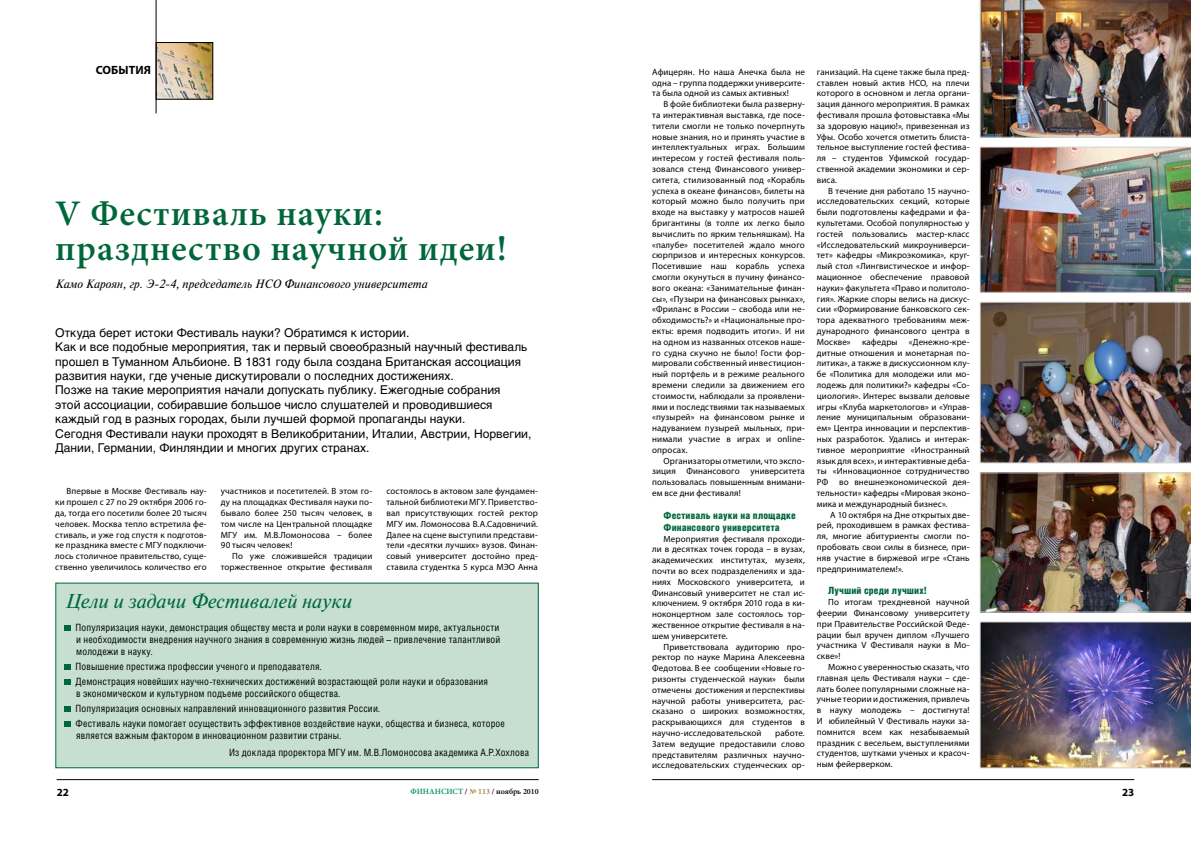
<style>
.page{position:relative;width:1191px;height:842px;background:#fff}
.page>*{position:absolute;margin:0;border:0;box-sizing:border-box;transform-origin:0 0}
.t1{font:600 36px/35px "Minion Pro";letter-spacing:.025em;color:#00673b}
.t2{font:italic 20px "Newton C";color:#00673b}
.t3{font:12px/14.4px "Helios";color:#000}
.t4{font:italic 12px "Newton C";color:#000}
.t5{font:700 12px "Myriad Pro";letter-spacing:.005em;color:#000}
.t6{font:700 11px "Myriad Pro";color:#000}
.t7{font:10px/14.8px "Helios Cond";letter-spacing:.015em;color:#000}
.t8{font:900 10px/12px "Helios Cond";letter-spacing:.01em;color:#00673b}
.t9{font:9px/10.8px "Myriad Pro";letter-spacing:.01em;color:#000;text-align:justify}
.t10{font:600 8px "Minion Pro";color:#000}
.s1{color:#009055}
.s2{color:#967f35}
</style>
<div class="page">
<hr style="left:57px;top:779px;width:482px;height:1px;background:#000">
<hr style="left:652px;top:779px;width:482px;height:1px;background:#000">
<img style="left:158px;top:44px;width:53px;height:53px">
<div style="left:156px;top:42px;width:57px;height:57px;border:1px solid #000"></div>
<hr style="left:156px;top:0;width:1px;height:113px;background:#000">
<div style="left:56px;top:583px;width:482px;height:185px;background:#c6dfd1"></div>
<svg style="left:65px;top:625px;width:6px;height:6px"></svg>
<svg style="left:65px;top:664px;width:6px;height:6px"></svg>
<svg style="left:65px;top:679px;width:6px;height:6px"></svg>
<svg style="left:65px;top:706px;width:6px;height:6px"></svg>
<svg style="left:65px;top:721px;width:6px;height:5px"></svg>
<div style="left:55px;top:583px;width:484px;height:185px;border:1px solid #00673b"></div>
<img style="left:980px;top:622px;width:211px;height:146px">
<img style="left:980px;top:0;width:211px;height:137px">
<img style="left:980px;top:147px;width:211px;height:145px">
<img style="left:980px;top:473px;width:211px;height:139px">
<img style="left:980px;top:302px;width:211px;height:161px">
<h3 class="t5" style="left:96px;top:62px;width:57px">СОБЫТИЯ</h3>
<h1 class="t1" style="left:55px;top:195px;width:453px">V Фестиваль науки: празднество научной идеи!</h1>
<h3 class="t4" style="left:55px;top:278px;width:374px">Камо Кароян, гр. Э-2-4, председатель НСО Финансового университета</h3>
<p class="t3" style="left:55px;top:325px;width:478px">Откуда берет истоки Фестиваль науки? Обратимся к истории.<br>Как и все подобные мероприятия, так и первый своеобразный научный фестиваль прошел в Туманном Альбионе. В 1831 году была создана Британская ассоциация развития науки, где ученые дискутировали о последних достижениях.<br>Позже на такие мероприятия начали допускать публику. Ежегодные собрания<br>этой ассоциации, собиравшие большое число слушателей и проводившиеся каждый год в разных городах, были лучшей формой пропаганды науки.<br>Сегодня Фестивали науки проходят в Великобритании, Италии, Австрии, Норвегии, Дании, Германии, Финляндии и многих других странах.</p>
<p class="t9" style="left:55px;top:486px;width:153px;text-indent:11px">Впервые в Москве Фестиваль нау&shy;ки прошел с 27 по 29 октября 2006 го&shy;да, тогда его посетили более 20 тысяч человек. Москва тепло встретила фе&shy;стиваль, и уже год спустя к подготов&shy;ке праздника вместе с МГУ подключи&shy;лось столичное правительство, суще&shy;ственно увеличилось количество его</p>
<p class="t9" style="left:221px;top:486px;width:153px">участников и посетителей. В этом го&shy;ду на площадках Фестиваля науки по&shy;бывало более 250 тысяч человек, в том числе на Центральной площадке МГУ им. М.В.Ломоносова – более 90 тысяч человек!</p>
<p class="t9" style="left:221px;top:551px;width:153px;text-align:right">По уже сложившейся традиции торжественное открытие фестиваля</p>
<p class="t9" style="left:386px;top:486px;width:153px">состоялось в актовом зале фундамен&shy;тальной библиотеки МГУ. Приветство&shy;вал присутствующих гостей ректор МГУ им. Ломоносова В.А.Садовничий.<br>Далее на сцене выступили представи&shy;тели «десятки лучших» вузов. Финан&shy;совый университет достойно пред&shy;ставила студентка 5 курса МЭО Анна</p>
<h2 class="t2" style="left:65px;top:590px;width:288px">Цели и задачи Фестивалей науки</h2>
<p class="t7" style="left:76px;top:621px;width:426px;line-height:12px;text-align:justify">Популяризация науки, демонстрация обществу места и роли науки в современном мире, актуальности и необходимости внедрения научного знания в современную жизнь людей – привлечение талантливой молодежи в науку.</p>
<p class="t7" style="left:76px;top:659px;width:414px">Повышение престижа профессии ученого и преподавателя.<br>Демонстрация новейших научно-технических достижений возрастающей роли науки и образования</p>
<p class="t7" style="left:76px;top:686px;width:431px">в экономическом и культурном подъеме российского общества.<br>Популяризация основных направлений инновационного развития России.<br>Фестиваль науки помогает осуществить эффективное воздействие науки, общества и бизнеса, которое</p>
<p class="t7" style="left:229px;top:726px;width:302px;line-height:17.7px;text-indent:-153px">является важным фактором в инновационном развитии страны.<br>Из доклада проректора МГУ им. М.В.Ломоносова академика А.Р.Хохлова</p>
<p class="t9" style="left:652px;top:66px;width:154px">Афицерян. Но наша Анечка была не одна – группа поддержки университе&shy;та была одной из самых активных!</p>
<p class="t9" style="left:652px;top:99px;width:154px;text-indent:11px">В фойе библиотеки была разверну&shy;та интерактивная выставка, где посе&shy;тители смогли не только почерпнуть новые знания, но и принять участие в интеллектуальных играх. Большим интересом у гостей фестиваля поль&shy;зовался стенд Финансового универ&shy;ситета, стилизованный под «Корабль успеха в океане финансов», билеты на который можно было получить при входе на выставку у матросов нашей бригантины (в толпе их легко было вычислить по ярким тельняшкам). На «палубе» посетителей ждало много сюрпризов и интересных конкурсов.<br>Посетившие наш корабль успеха смогли окунуться в пучину финансо&shy;вого океана: «Занимательные финан&shy;сы», «Пузыри на финансовых рынках», «Фриланс в России – свобода или не&shy;обходимость?» и «Национальные про&shy;екты: время подводить итоги». И ни на одном из названных отсеков наше&shy;го судна скучно не было! Гости фор&shy;мировали собственный инвестицион&shy;ный портфель и в режиме реального времени следили за движением его стоимости, наблюдали за проявлени&shy;ями и последствиями так называемых «пузырей» на финансовом рынке и надуванием пузырей мыльных, при&shy;нимали участие в играх и online&shy;опросах.</p>
<p class="t9" style="left:652px;top:455px;width:154px;text-indent:11px">Организаторы отметили, что экспо&shy;зиция Финансового университета пользовалась повышенным внимани&shy;ем все дни фестиваля!</p>
<p class="t8" style="left:663px;top:509px;width:134px">Фестиваль науки на площадке<br>Финансового университета</p>
<p class="t9" style="left:652px;top:533px;width:154px;text-indent:11px">Мероприятия фестиваля проходи&shy;ли в десятках точек города – в вузах, академических институтах, музеях, почти во всех подразделениях и зда&shy;ниях Московского университета, и Финансовый университет не стал ис&shy;ключением. 9 октября 2010 года в ки&shy;ноконцертном зале состоялось тор&shy;жественное открытие фестиваля в на&shy;шем университете.</p>
<p class="t9" style="left:652px;top:641px;width:154px;text-indent:11px">Приветствовала аудиторию про&shy;ректор по науке Марина Алексеевна Федотова. В ее сообщении «Новые го&shy;ризонты студенческой науки» были отмечены достижения и перспективы научной работы университета, рас&shy;сказано о широких возможностях, раскрывающихся для студентов в научно-исследовательской</p>
<p class="t9" style="left:652px;top:727px;width:154px;text-indent:123px">работе.<br>Затем ведущие предоставили слово представителям различных научно&shy;исследовательских студенческих ор-</p>
<p class="t9" style="left:817px;top:66px;width:154px">ганизаций. На сцене также была пред&shy;ставлен новый актив НСО, на плечи которого в основном и легла органи&shy;зация данного мероприятия. В рамках фестиваля прошла фотовыставка «Мы за здоровую нацию!», привезенная из Уфы. Особо хочется отметить блиста&shy;тельное выступление гостей фестива&shy;ля – студентов Уфимской государ&shy;ственной академии экономики и сер&shy;виса.</p>
<p class="t9" style="left:817px;top:185px;width:154px;text-indent:11px">В течение дня работало 15 научно&shy;исследовательских секций, которые были подготовлены кафедрами и фа&shy;культетами. Особой популярностью у гостей пользовались мастер-класс «Исследовательский микроуниверси&shy;тет» кафедры «Микроэкомика», круг&shy;лый стол «Лингвистическое и инфор&shy;мационное обеспечение правовой науки» факультета «Право и политоло&shy;гия». Жаркие споры велись на дискус&shy;сии «Формирование банковского сек&shy;тора адекватного требованиям меж&shy;дународного финансового центра в Москве»</p>
<p class="t9" style="left:862px;top:336px;width:37px">кафедры</p>
<p class="t9" style="left:817px;top:336px;width:154px;text-indent:92px">«Денежно-кре&shy;дитные отношения и монетарная по&shy;литика», а также в дискуссионном клу&shy;бе «Политика для молодежи или мо&shy;лодежь для политики?» кафедры «Со&shy;циология». Интерес вызвали деловые игры «Клуба маркетологов» и «Управ&shy;ление муниципальным образовани&shy;ем» Центра инновации и перспектив&shy;ных разработок. Удались и интерак&shy;тивное мероприятие «Иностранный язык для всех», и интерактивные деба&shy;ты «Инновационное сотрудничество РФ во внешнеэкономической дея&shy;тельности» кафедры «Мировая эконо&shy;мика и международный бизнес».</p>
<p class="t9" style="left:817px;top:509px;width:154px;text-indent:13px">А 10 октября на Дне открытых две&shy;рей, проходившем в рамках фестива&shy;ля, многие абитуриенты смогли по&shy;пробовать свои силы в бизнесе, при&shy;няв участие в биржевой игре «Стань предпринимателем!».</p>
<p class="t8" style="left:828px;top:585px;width:100px">Лучший среди лучших!</p>
<p class="t9" style="left:817px;top:597px;width:154px;text-indent:11px">По итогам трехдневной научной феерии Финансовому университету при Правительстве Российской Феде&shy;рации был вручен диплом «Лучшего участника V Фестиваля науки в Мо&shy;скве»!</p>
<p class="t9" style="left:817px;top:661px;width:154px;text-indent:11px">Можно с уверенностью сказать, что главная цель Фестиваля науки – сде&shy;лать более популярными сложные на&shy;учные теории и достижения, привлечь в науку молодежь – достигнута!<br>И юбилейный V Фестиваль науки за&shy;помнится всем как незабываемый праздник с весельем, выступлениями студентов, шутками ученых и красоч&shy;ным фейерверком.</p>
<p class="t6" style="left:57px;top:785px;width:14px">22</p>
<p class="t10" style="left:410px;top:786px;width:130px"><span class="s1">ФИНАНСИСТ</span> / <span class="s2">№ 113</span> / ноябрь 2010</p>
<p class="t6" style="left:1122px;top:785px;width:14px">23</p>
</div>
